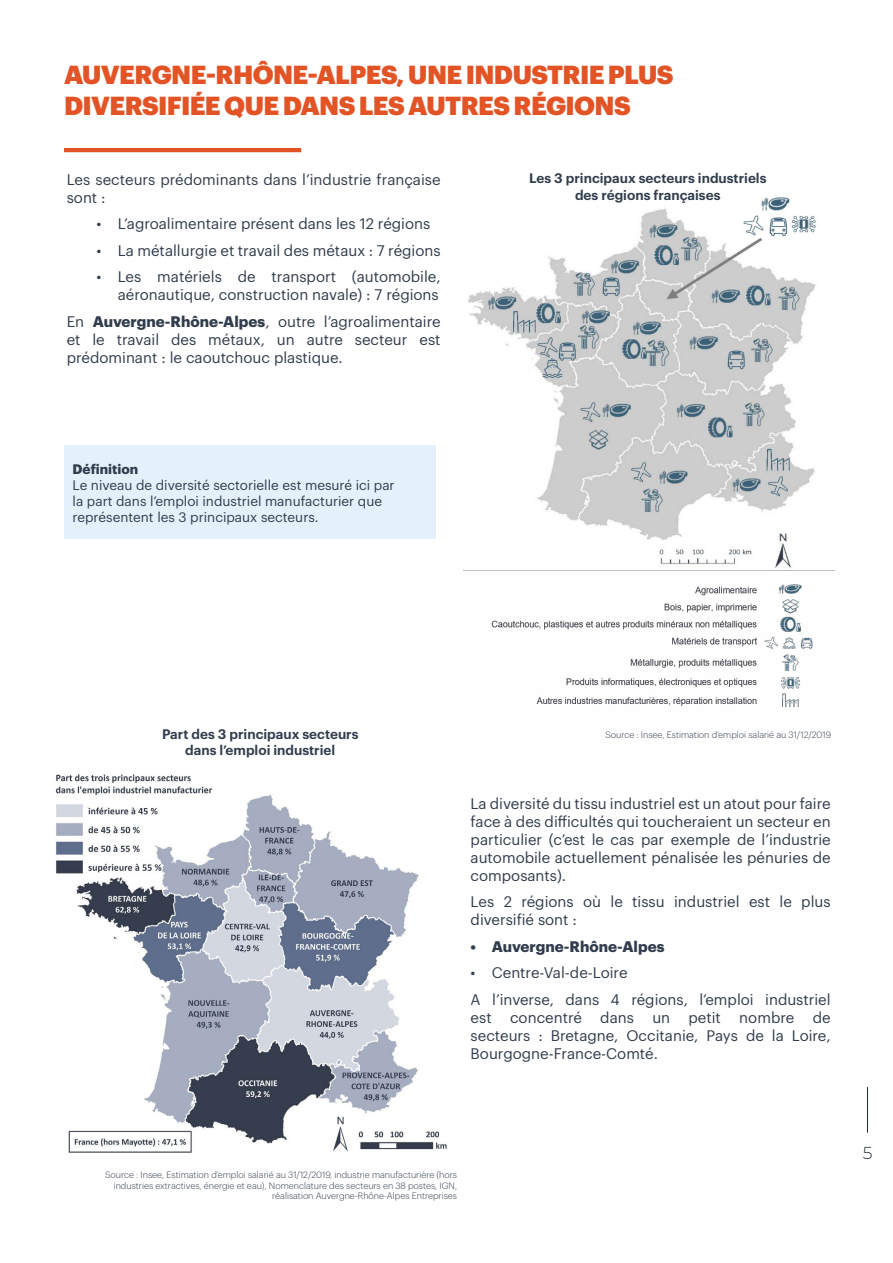
<style>
.page{position:relative;width:893px;height:1263px;background:#fff}
.page>*{position:absolute;margin:0;border:0;box-sizing:border-box;transform-origin:0 0}
.t1{font:900 25.65px/30.8px "Graphik";letter-spacing:-.025em;color:#e25425}
.t2{font:300 17.25px "Montserrat";color:#233336}
.t3{font:15px/18px "Graphik";color:#313d4d}
.t4{font:700 15px "Graphik";color:#313d4d}
.t5{font:13.5px/16.2px "Graphik";color:#313d4d}
.t6{font:600 13.5px/16.2px "Graphik";color:#313d4d;text-align:center}
.t7{font:700 13.5px "Graphik";color:#313d4d}
.t8{font:300 9px/10.8px "Graphik";color:#313d4d;text-align:right}
.s1{font-weight:700}
</style>
<div class="page">
<hr style="left:867px;top:1087px;width:1px;height:45px;background:#233336">
<hr style="left:64px;top:148px;width:237px;height:4px;background:#e25425">
<img style="left:463px;top:197px;width:371px;height:511px">
<img style="left:55px;top:774px;width:392px;height:379px">
<div style="left:64px;top:445px;width:372px;height:94px;background:#e4f1fb"></div>
<h1 class="t1" style="left:64px;top:57px;width:611px">AUVERGNE-RHÔNE-ALPES, UNE INDUSTRIE PLUS<br>DIVERSIFIÉE QUE DANS LES AUTRES RÉGIONS</h1>
<p class="t3" style="left:67px;top:169px;width:375px">Les secteurs prédominants dans l’industrie française sont :</p>
<p class="t3" style="left:96px;top:213px;width:335px">• L’agroalimentaire présent dans les 12 régions</p>
<p class="t3" style="left:96px;top:240px;width:346px">• La métallurgie et travail des métaux : 7 régions</p>
<p class="t3" style="left:96px;top:266px;width:346px;text-align:right">• Les matériels de transport (automobile, aéronautique, construction navale) : 7 régions</p>
<p class="t3" style="left:67px;top:311px;width:375px;text-align:justify">En <span class="s1">Auvergne-Rhône-Alpes</span>, outre l’agroalimentaire et le travail des métaux, un autre secteur est prédominant : le caoutchouc plastique.</p>
<p class="t7" style="left:73px;top:458px;width:67px">Définition</p>
<p class="t5" style="left:73px;top:476px;width:324px">Le niveau de diversité sectorielle est mesuré ici par la part dans l’emploi industriel manufacturier que représentent les 3 principaux secteurs.</p>
<p class="t6" style="left:529px;top:169px;width:239px">Les 3 principaux secteurs industriels des régions françaises</p>
<p class="t6" style="left:162px;top:725px;width:198px">Part des 3 principaux secteurs dans l’emploi industriel</p>
<p class="t8" style="left:605px;top:728px;width:227px">Source : Insee, Estimation d’emploi salarié au 31/12/2019</p>
<p class="t3" style="left:471px;top:793px;width:362px;text-align:justify">La diversité du tissu industriel est un atout pour faire face à des difficultés qui toucheraient un secteur en particulier (c’est le cas par exemple de l’industrie automobile actuellement pénalisée les pénuries de composants).</p>
<p class="t3" style="left:471px;top:891px;width:361px">Les 2 régions où le tissu industriel est le plus diversifié sont :</p>
<p class="t4" style="left:471px;top:934px;width:195px">• Auvergne-Rhône-Alpes</p>
<p class="t3" style="left:471px;top:958px;width:362px;line-height:26.5px">• Centre-Val-de-Loire<br>A l’inverse, dans 4 régions, l’emploi industriel</p>
<p class="t3" style="left:471px;top:1007px;width:361px;text-align:justify">est concentré dans un petit nombre de secteurs : Bretagne, Occitanie, Pays de la Loire, Bourgogne-France-Comté.</p>
<p class="t8" style="left:105px;top:1168px;width:353px">Source : Insee, Estimation d’emploi salarié au 31/12/2019, industrie manufacturière (hors industries extractives, énergie et eau), Nomenclature des secteurs en 38 postes, IGN, réalisation Auvergne-Rhône-Alpes Entreprises</p>
<p class="t2" style="left:863px;top:1141px;width:11px">5</p>
</div>
